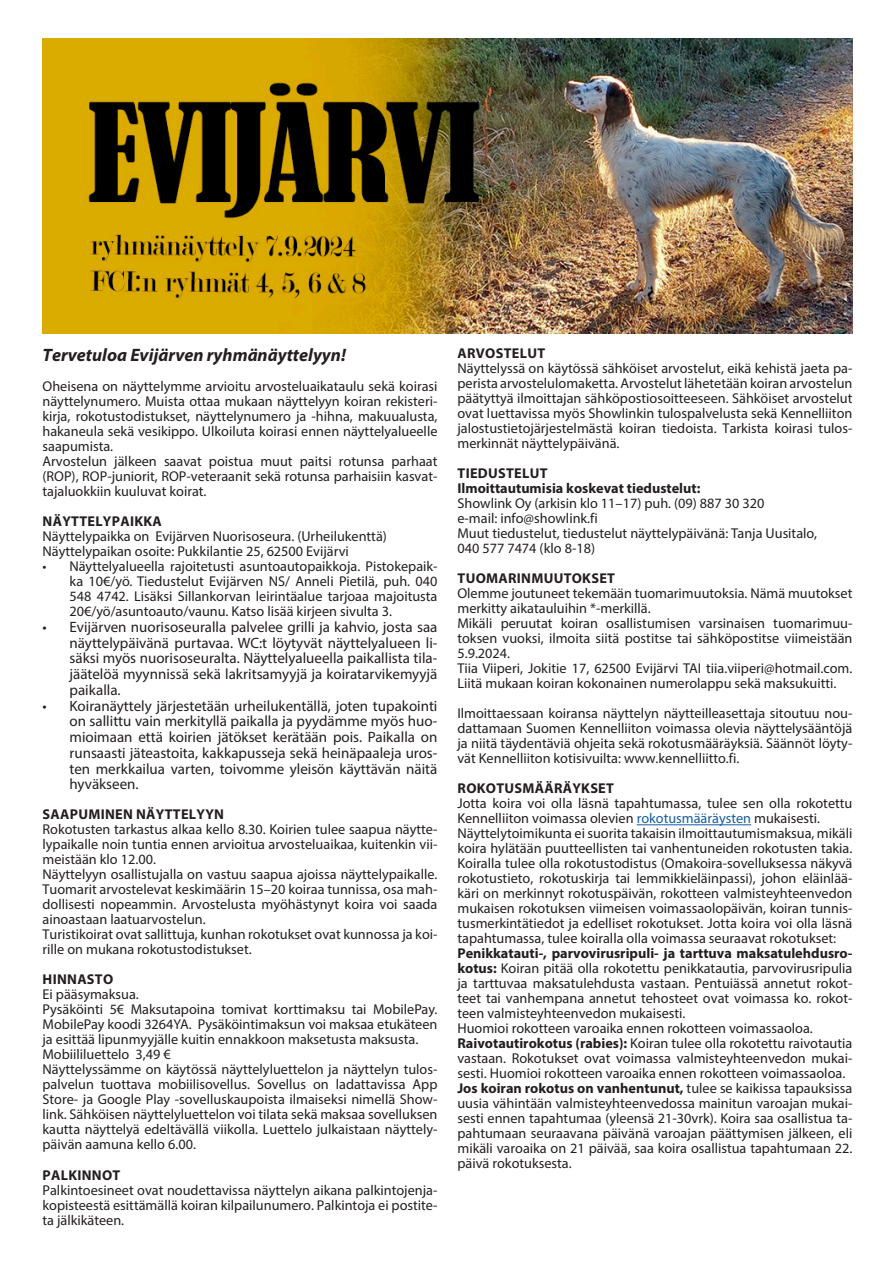
<style>
.page{position:relative;width:893px;height:1263px;background:#fff}
.page>*{position:absolute;margin:0;border:0;box-sizing:border-box;transform-origin:0 0}
.Otsikko_1{font:italic 700 18px "Myriad Pro";color:#231f20}
.t1{font:15px/15.8px "Myriad Pro";color:#231f20;text-align:justify}
.leipis{font:14.25px/15px "Myriad Pro";color:#231f20;text-align:justify}
.väliotsikko{font:700 14.25px "Myriad Pro";letter-spacing:.02em;color:#231f20}
.leipis-2{font:700 14.25px "Myriad Pro";color:#231f20}
.s1{color:#175d9e}
.s2{font-weight:700}
</style>
<div class="page">
<img style="left:43px;top:38px;width:809px;height:296px">
<hr style="left:637px;top:824px;width:114px;height:1px;background:#175d9e">
<p class="Otsikko_1" style="left:43px;top:343px;width:305px">Tervetuloa Evijärven ryhmänäyttelyyn!</p>
<p class="leipis" style="left:43px;top:379px;width:396px">Oheisena on näyttelymme arvioitu arvosteluaikataulu sekä koirasi näyttelynumero. Muista ottaa mukaan näyttelyyn koiran rekisteri&shy;kirja, rokotustodistukset, näyttelynumero ja -hihna, makuualusta, hakaneula sekä vesikippo. Ulkoiluta koirasi ennen näyttelyalueelle saapumista.</p>
<p class="leipis" style="left:43px;top:454px;width:396px">Arvostelun jälkeen saavat poistua muut paitsi rotunsa parhaat (ROP), ROP-juniorit, ROP-veteraanit sekä rotunsa parhaisiin kasvat&shy;tajaluokkiin kuuluvat koirat.</p>
<p class="väliotsikko" style="left:43px;top:512px;width:121px">NÄYTTELYPAIKKA</p>
<p class="leipis" style="left:43px;top:529px;width:346px">Näyttelypaikka on Evijärven Nuorisoseura. (Urheilukenttä)</p>
<p class="leipis" style="left:43px;top:544px;width:308px">Näyttelypaikan osoite: Pukkilantie 25, 62500 Evijärvi</p>
<p class="leipis" style="left:70px;top:559px;width:369px;text-indent:-27px">• Näyttelyalueella rajoitetusti asuntoautopaikkoja. Pistokepaik&shy;ka 10€/yö. Tiedustelut Evijärven NS/ Anneli Pietilä, puh. 040<br>548 4742. Lisäksi Sillankorvan leirintäalue tarjoaa majoitusta 20€/yö/asuntoauto/vaunu. Katso lisää kirjeen sivulta 3.</p>
<p class="t1" style="left:70px;top:619px;width:369px;text-indent:-27px">• Evijärven nuorisoseuralla palvelee grilli ja kahvio, josta saa näyttelypäivänä purtavaa. WC:t löytyvät näyttelyalueen li&shy;säksi myös nuorisoseuralta. Näyttelyalueella paikallista tila&shy;jäätelöä myynnissä sekä lakritsamyyjä ja koiratarvikemyyjä paikalla.</p>
<p class="t1" style="left:70px;top:697px;width:369px;text-indent:-27px">• Koiranäyttely järjestetään urheilukentällä, joten tupakointi on sallittu vain merkityllä paikalla ja pyydämme myös huo&shy;mioimaan että koirien jätökset kerätään pois. Paikalla on runsaasti jäteastoita, kakkapusseja sekä heinäpaaleja uros&shy;ten merkkailua varten, toivomme yleisön käyttävän näitä hyväkseen.</p>
<p class="väliotsikko" style="left:43px;top:805px;width:183px">SAAPUMINEN NÄYTTELYYN</p>
<p class="leipis" style="left:43px;top:822px;width:396px">Rokotusten tarkastus alkaa kello 8.30. Koirien tulee saapua näytte&shy;lypaikalle noin tuntia ennen arvioitua arvosteluaikaa, kuitenkin vii&shy;meistään klo 12.00.</p>
<p class="leipis" style="left:43px;top:867px;width:396px">Näyttelyyn osallistujalla on vastuu saapua ajoissa näyttelypaikalle.<br>Tuomarit arvostelevat keskimäärin 15–20 koiraa tunnissa, osa mah&shy;dollisesti nopeammin. Arvostelusta myöhästynyt koira voi saada ainoastaan laatuarvostelun.</p>
<p class="leipis" style="left:43px;top:927px;width:396px">Turistikoirat ovat sallittuja, kunhan rokotukset ovat kunnossa ja koi&shy;rille on mukana rokotustodistukset.</p>
<p class="väliotsikko" style="left:43px;top:970px;width:72px">HINNASTO</p>
<p class="leipis" style="left:43px;top:987px;width:98px">Ei pääsymaksua.</p>
<p class="leipis" style="left:43px;top:1002px;width:396px">Pysäköinti 5€ Maksutapoina tomivat korttimaksu tai MobilePay.<br>MobilePay koodi 3264YA. Pysäköintimaksun voi maksaa etukäteen ja esittää lipunmyyjälle kuitin ennakkoon maksetusta maksusta.</p>
<p class="leipis" style="left:43px;top:1047px;width:130px">Mobiililuettelo 3,49 €</p>
<p class="leipis" style="left:43px;top:1062px;width:396px">Näyttelyssämme on käytössä näyttelyluettelon ja näyttelyn tulos&shy;palvelun tuottava mobiilisovellus. Sovellus on ladattavissa App Store- ja Google Play -sovelluskaupoista ilmaiseksi nimellä Show&shy;link. Sähköisen näyttelyluettelon voi tilata sekä maksaa sovelluksen kautta näyttelyä edeltävällä viikolla. Luettelo julkaistaan näyttely&shy;päivän aamuna kello 6.00.</p>
<p class="väliotsikko" style="left:43px;top:1165px;width:79px">PALKINNOT</p>
<p class="leipis" style="left:43px;top:1182px;width:396px">Palkintoesineet ovat noudettavissa näyttelyn aikana palkintojenja&shy;kopisteestä esittämällä koiran kilpailunumero. Palkintoja ei postite&shy;ta jälkikäteen.</p>
<p class="väliotsikko" style="left:458px;top:344px;width:89px">ARVOSTELUT</p>
<p class="leipis" style="left:457px;top:361px;width:396px">Näyttelyssä on käytössä sähköiset arvostelut, eikä kehistä jaeta pa&shy;perista arvostelulomaketta. Arvostelut lähetetään koiran arvostelun päätyttyä ilmoittajan sähköpostiosoitteeseen. Sähköiset arvostelut ovat luettavissa myös Showlinkin tulospalvelusta sekä Kennelliiton jalostustietojärjestelmästä koiran tiedoista. Tarkista koirasi tulos&shy;merkinnät näyttelypäivänä.</p>
<p class="väliotsikko" style="left:458px;top:464px;width:91px">TIEDUSTELUT</p>
<p class="leipis-2" style="left:457px;top:479px;width:244px">Ilmoittautumisia koskevat tiedustelut:</p>
<p class="leipis" style="left:457px;top:496px;width:309px">Showlink Oy (arkisin klo 11–17) puh. (09) 887 30 320</p>
<p class="leipis" style="left:457px;top:511px;width:142px">e-mail: info@showlink.fi</p>
<p class="leipis" style="left:457px;top:526px;width:361px">Muut tiedustelut, tiedustelut näyttelypäivänä: Tanja Uusitalo,</p>
<p class="leipis" style="left:457px;top:541px;width:139px">040 577 7474 (klo 8-18)</p>
<p class="väliotsikko" style="left:458px;top:569px;width:159px">TUOMARINMUUTOKSET</p>
<p class="leipis" style="left:457px;top:586px;width:396px">Olemme joutuneet tekemään tuomarimuutoksia. Nämä muutokset merkitty aikatauluihin *-merkillä.</p>
<p class="leipis" style="left:457px;top:616px;width:396px">Mikäli peruutat koiran osallistumisen varsinaisen tuomarimuu&shy;toksen vuoksi, ilmoita siitä postitse tai sähköpostitse viimeistään 5.9.2024.</p>
<p class="leipis" style="left:457px;top:661px;width:396px">Tiia Viiperi, Jokitie 17, 62500 Evijärvi TAI tiia.viiperi@hotmail.com.<br>Liitä mukaan koiran kokonainen numerolappu sekä maksukuitti.</p>
<p class="leipis" style="left:457px;top:706px;width:396px">Ilmoittaessaan koiransa näyttelyn näytteilleasettaja sitoutuu nou&shy;dattamaan Suomen Kennelliiton voimassa olevia näyttelysääntöjä ja niitä täydentäviä ohjeita sekä rokotusmääräyksiä. Säännöt löyty&shy;vät Kennelliiton kotisivuilta: www.kennelliitto.fi.</p>
<p class="väliotsikko" style="left:458px;top:779px;width:158px">ROKOTUSMÄÄRÄYKSET</p>
<p class="leipis" style="left:457px;top:796px;width:396px">Jotta koira voi olla läsnä tapahtumassa, tulee sen olla rokotettu<br>Kennelliiton voimassa olevien <span class="s1">rokotusmääräysten</span> mukaisesti.</p>
<p class="leipis" style="left:457px;top:826px;width:396px">Näyttelytoimikunta ei suorita takaisin ilmoittautumismaksua, mikäli koira hylätään puutteellisten tai vanhentuneiden rokotusten takia.<br>Koiralla tulee olla rokotustodistus (Omakoira-sovelluksessa näkyvä rokotustieto, rokotuskirja tai lemmikkieläinpassi), johon eläinlää&shy;käri on merkinnyt rokotuspäivän, rokotteen valmisteyhteenvedon mukaisen rokotuksen viimeisen voimassaolopäivän, koiran tunnis&shy;tusmerkintätiedot ja edelliset rokotukset. Jotta koira voi olla läsnä tapahtumassa, tulee koiralla olla voimassa seuraavat rokotukset:</p>
<p class="leipis" style="left:457px;top:946px;width:396px"><span class="s2">Penikkatauti-, parvovirusripuli- ja tarttuva maksatulehdusro&shy;kotus:</span> Koiran pitää olla rokotettu penikkatautia, parvovirusripulia ja tarttuvaa maksatulehdusta vastaan. Pentuiässä annetut rokot&shy;teet tai vanhempana annetut tehosteet ovat voimassa ko. rokot&shy;teen valmisteyhteenvedon mukaisesti.</p>
<p class="leipis" style="left:457px;top:1021px;width:357px">Huomioi rokotteen varoaika ennen rokotteen voimassaoloa.</p>
<p class="leipis" style="left:457px;top:1036px;width:396px"><span class="s2">Raivotautirokotus (rabies):</span> Koiran tulee olla rokotettu raivotautia vastaan. Rokotukset ovat voimassa valmisteyhteenvedon mukai&shy;sesti. Huomioi rokotteen varoaika ennen rokotteen voimassaoloa.</p>
<p class="leipis" style="left:457px;top:1081px;width:396px"><span class="s2">Jos koiran rokotus on vanhentunut,</span> tulee se kaikissa tapauksissa uusia vähintään valmisteyhteenvedossa mainitun varoajan mukai&shy;sesti ennen tapahtumaa (yleensä 21-30vrk). Koira saa osallistua ta&shy;pahtumaan seuraavana päivänä varoajan päättymisen jälkeen, eli mikäli varoaika on 21 päivää, saa koira osallistua tapahtumaan 22. päivä rokotuksesta.</p>
</div>
